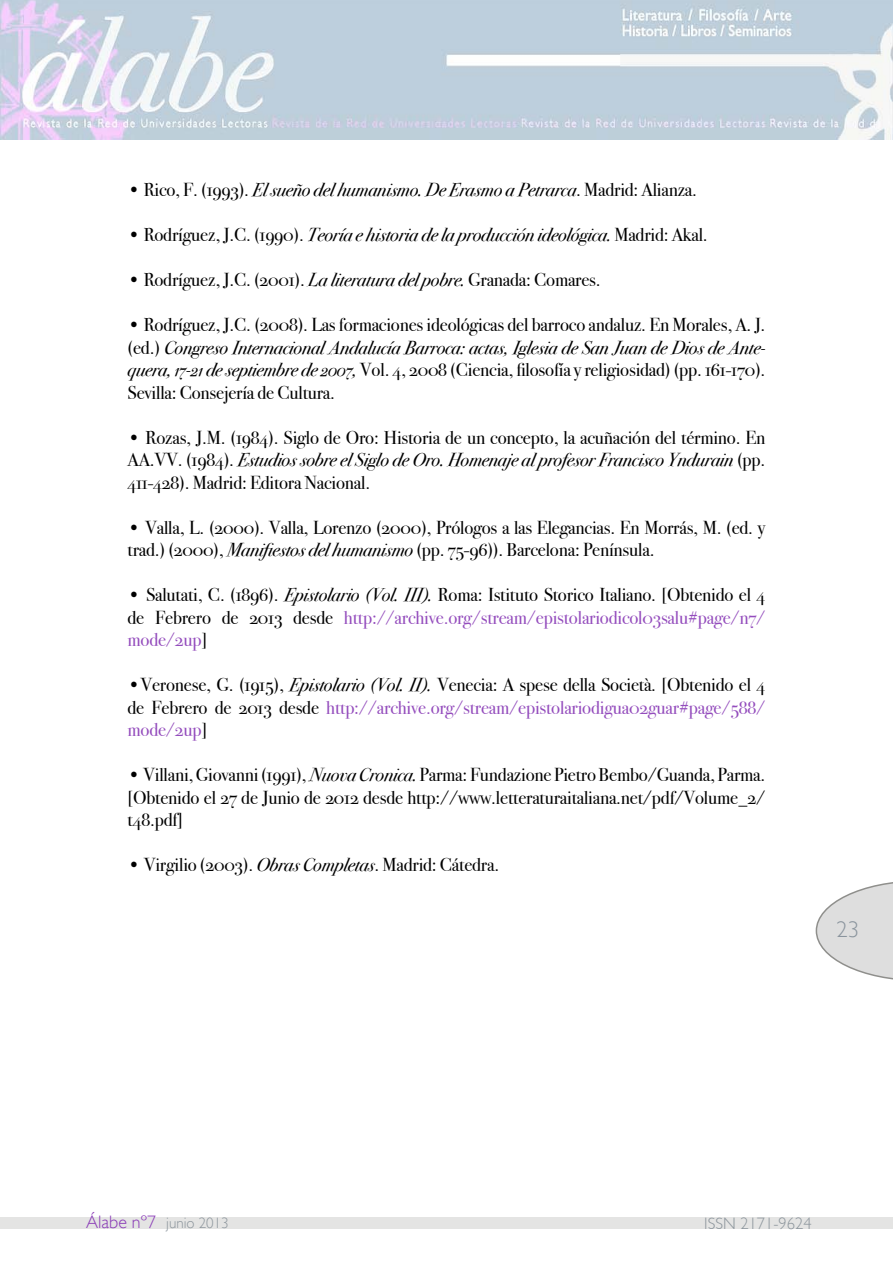
<style>
.page{position:relative;width:893px;height:1263px;background:#fff}
.page>*{position:absolute;margin:0;border:0;box-sizing:border-box;transform-origin:0 0}
.t1{font:300 22.5px "Gill Sans";color:#8a949d}
.t2{font:18.75px/22.5px "Bodoni Svty Two OSITCTT Book";letter-spacing:-.01em;color:#000;text-align:justify}
.t3{font:18.75px "Bodoni Svty Two OSITCTT Book It";letter-spacing:-.01em;color:#000}
.t4{font:300 16.5px "Gill Sans";color:#8c959c}
.t5{font:300 15px "Gill Sans";color:#8c959c}
.s1{font-family:"Bodoni Svty Two OSITCTT Book"}
.s2{font-family:"Bodoni Svty Two OSITCTT Book It"}
.s3{color:#944dbd}
.s4{font-size:18px;color:#893ab6}
</style>
<div class="page">
<svg style="left:816px;top:882px;width:77px;height:98px"></svg>
<img style="left:0;top:0;width:893px;height:139px">
<div style="left:0;top:1218px;width:893px;height:11px;background:#e4e4e3"></div>
<p class="t3" style="left:128px;top:179px;width:571px"><span class="s1">• Rico, F. (1993).</span> El sueño del humanismo. De Erasmo a Petrarca<span class="s1">. Madrid: Alianza.</span></p>
<p class="t3" style="left:128px;top:224px;width:582px"><span class="s1">• Rodríguez, J.C. (1990).</span> Teoría e historia de la producción ideológica. <span class="s1">Madrid: Akal.</span></p>
<p class="t2" style="left:128px;top:269px;width:475px">• Rodríguez, J.C. (2001). <span class="s2">La literatura del pobre.</span> Granada: Comares.</p>
<p class="t2" style="left:128px;top:314px;width:639px">• Rodríguez, J.C. (2008). Las formaciones ideológicas del barroco andaluz. En Morales, A. J. (ed.) <span class="s2">Congreso Internacional Andalucía Barroca: actas, Iglesia de San Juan de Dios de Ante&shy;quera, 17-21 de septiembre de 2007,</span> Vol. 4, 2008 (Ciencia, filosofía y religiosidad) (pp. 161-170).<br>Sevilla: Consejería de Cultura.</p>
<p class="t2" style="left:128px;top:426px;width:639px">• Rozas, J.M. (1984). Siglo de Oro: Historia de un concepto, la acuñación del término. En AA.VV. (1984). <span class="s2">Estudios sobre el Siglo de Oro. Homenaje al profesor Francisco Yndurain</span> (pp.<br>411-428). Madrid: Editora Nacional.</p>
<p class="t2" style="left:128px;top:516px;width:639px">• Valla, L. (2000). Valla, Lorenzo (2000), Prólogos a las Elegancias. En Morrás, M. (ed. y trad.) (2000), <span class="s2">Manifiestos del humanismo</span> (pp. 75-96)). Barcelona: Península.</p>
<p class="t2" style="left:128px;top:584px;width:639px">• Salutati, C. (1896). <span class="s2">Epistolario (Vol. III).</span> Roma: Istituto Storico Italiano. [Obtenido el 4 de Febrero de 2013 desde <span class="s3">http://archive.org/stream/epistolariodicol03salu#page/n7/ mode/2up</span>]</p>
<p class="t2" style="left:128px;top:674px;width:639px">•Veronese, G. (1915), <span class="s2">Epistolario (Vol. II).</span> Venecia: A spese della Società. [Obtenido el 4 de Febrero de 2013 desde <span class="s3">http://archive.org/stream/epistolariodigua02guar#page/588/ mode/2up</span>]</p>
<p class="t2" style="left:128px;top:764px;width:639px">• Villani, Giovanni (1991), <span class="s2">Nuova Cronica.</span> Parma: Fundazione Pietro Bembo/Guanda, Parma. [Obtenido el 27 de Junio de 2012 desde http://www.letteraturaitaliana.net/pdf/Volume_2/ t48.pdf]</p>
<p class="t2" style="left:128px;top:854px;width:373px">• Virgilio (2003). <span class="s2">Obras Completas</span>. Madrid: Cátedra.</p>
<p class="t1" style="left:837px;top:917px;width:24px">23</p>
<p class="t5" style="left:86px;top:1214px;width:144px"><span class="s4">Álabe nº7</span> junio 2013</p>
<p class="t4" style="left:704px;top:1214px;width:109px">ISSN 2171-9624</p>
</div>
